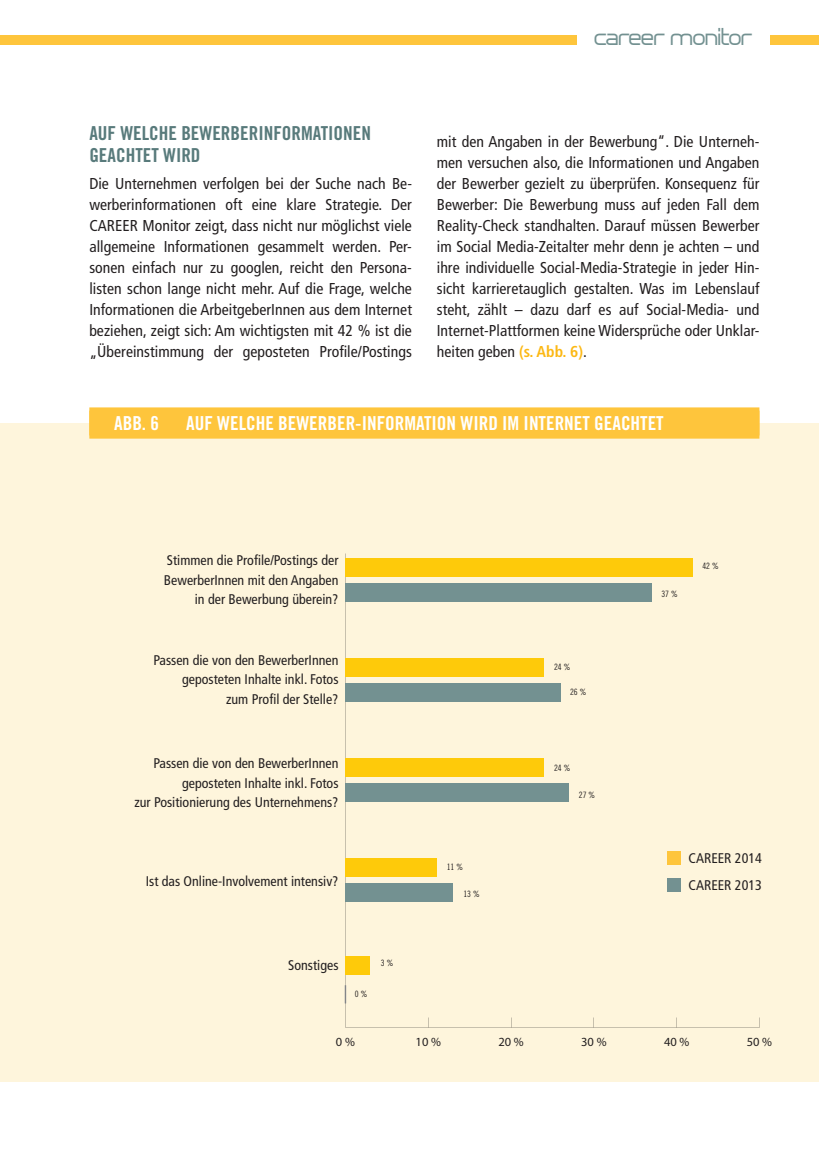
<style>
.page{position:relative;width:819px;height:1166px;background:#fff}
.page>*{position:absolute;margin:0;border:0;box-sizing:border-box;transform-origin:0 0}
.t1{font:500 22.75px "Paragraph";color:#739191}
.t2{font:19.25px "Trade Gothic LT Std Bd Cn 20";color:#fff}
.t3{font:19.25px/22.8px "Trade Gothic LT Std Bd Cn 20";color:#587a7b}
.t4{font:condensed 15.75px/21px "Frutiger LT Std";letter-spacing:.005em;color:#231f20;text-align:justify}
.t5{font:condensed 14px/19.2px "Frutiger LT Std";color:#231f20;text-align:right}
.t6{font:12.42px "Myriad Pro";color:#231f20}
.t7{font:8.75px "Trade Gothic LT Std Cn 18";color:#231f20}
.s1{font-weight:700;color:#fcb814}
</style>
<div class="page">
<div style="left:0;top:35px;width:819px;height:10px;background:#fec53c"></div>
<div style="left:0;top:423px;width:819px;height:658px;background:#fef5dc"></div>
<div style="left:345px;top:583px;width:306px;height:19px;background:#739191"></div>
<div style="left:345px;top:558px;width:348px;height:19px;background:#feca0a"></div>
<div style="left:345px;top:683px;width:215px;height:18px;background:#739191"></div>
<div style="left:345px;top:658px;width:199px;height:19px;background:#feca0a"></div>
<div style="left:345px;top:783px;width:224px;height:18px;background:#739191"></div>
<div style="left:345px;top:758px;width:199px;height:19px;background:#feca0a"></div>
<div style="left:345px;top:883px;width:108px;height:18px;background:#739191"></div>
<div style="left:345px;top:858px;width:91px;height:18px;background:#feca0a"></div>
<svg style="left:345px;top:985px;width:1px;height:18px"></svg>
<div style="left:345px;top:956px;width:25px;height:18px;background:#feca0a"></div>
<div style="left:89px;top:407px;width:670px;height:28px;background:#fec53c"></div>
<div style="left:89px;top:411px;width:670px;height:28px;background:#fec53c"></div>
<div style="left:666px;top:851px;width:14px;height:14px;background:#fec53c"></div>
<div style="left:666px;top:877px;width:14px;height:14px;background:#739191"></div>
<div style="left:577px;top:26px;width:192px;height:24px;background:#fff"></div>
<h1 class="t1" style="left:594px;top:28px;width:160px">career monitor</h1>
<p class="t3" style="left:89px;top:121px;width:283px">AUF WELCHE BEWERBERINFORMATIONEN<br>GEACHTET WIRD</p>
<p class="t4" style="left:89px;top:173px;width:324px">Die Unternehmen verfolgen bei der Suche nach Be&shy;werberinformationen oft eine klare Strategie. Der CAREER Monitor zeigt, dass nicht nur möglichst viele allgemeine Informationen gesammelt werden. Per&shy;sonen einfach nur zu googlen, reicht den Persona&shy;listen schon lange nicht mehr. Auf die Frage, welche Informationen die ArbeitgeberInnen aus dem Internet beziehen, zeigt sich: Am wichtigsten mit 42 % ist die „Übereinstimmung der geposteten Profile/Postings</p>
<p class="t4" style="left:437px;top:131px;width:324px">mit den Angaben in der Bewerbung“. Die Unterneh&shy;men versuchen also, die Informationen und Angaben der Bewerber gezielt zu überprüfen. Konsequenz für Bewerber: Die Bewerbung muss auf jeden Fall dem Reality-Check standhalten. Darauf müssen Bewerber im Social Media-Zeitalter mehr denn je achten – und ihre individuelle Social-Media-Strategie in jeder Hin&shy;sicht karrieretauglich gestalten. Was im Lebenslauf steht, zählt – dazu darf es auf Social-Media- und Internet-Plattformen keine Widersprüche oder Unklar&shy;heiten geben <span class="s1">(s. Abb. 6)</span>.</p>
<p class="t2" style="left:114px;top:412px;width:46px">ABB. 6</p>
<p class="t2" style="left:186px;top:412px;width:479px">AUF WELCHE BEWERBER-INFORMATION WIRD IM INTERNET GEACHTET</p>
<p class="t5" style="left:164px;top:551px;width:176px">Stimmen die Profile/Postings der<br>BewerberInnen mit den Angaben in der Bewerbung überein?</p>
<p class="t5" style="left:154px;top:651px;width:186px">Passen die von den BewerberInnen geposteten Inhalte inkl. Fotos<br>zum Profil der Stelle?</p>
<p class="t5" style="left:134px;top:754px;width:205px">Passen die von den BewerberInnen geposteten Inhalte inkl. Fotos<br>zur Positionierung des Unternehmens?</p>
<p class="t5" style="left:146px;top:871px;width:194px">Ist das Online-Involvement intensiv?</p>
<p class="t5" style="left:288px;top:955px;width:52px">Sonstiges</p>
<p class="t7" style="left:355px;top:989px;width:14px">0 %</p>
<p class="t7" style="left:381px;top:958px;width:14px">3 %</p>
<p class="t7" style="left:446px;top:862px;width:18px">11 %</p>
<p class="t7" style="left:463px;top:888px;width:18px">13 %</p>
<p class="t7" style="left:554px;top:661px;width:18px">24 %</p>
<p class="t7" style="left:570px;top:686px;width:18px">26 %</p>
<p class="t7" style="left:554px;top:763px;width:18px">24 %</p>
<p class="t7" style="left:579px;top:789px;width:18px">27 %</p>
<p class="t7" style="left:661px;top:588px;width:18px">37 %</p>
<p class="t7" style="left:702px;top:561px;width:18px">42 %</p>
<p class="t5" style="left:688px;top:845px;width:75px;line-height:26.8px;text-align:left">CAREER 2014<br>CAREER 2013</p>
<p class="t6" style="left:336px;top:1034px;width:20px">0 %</p>
<p class="t6" style="left:415px;top:1034px;width:27px">10 %</p>
<p class="t6" style="left:498px;top:1034px;width:27px">20 %</p>
<p class="t6" style="left:581px;top:1034px;width:27px">30 %</p>
<p class="t6" style="left:664px;top:1034px;width:27px">40 %</p>
<p class="t6" style="left:746px;top:1034px;width:27px">50 %</p>
</div>
